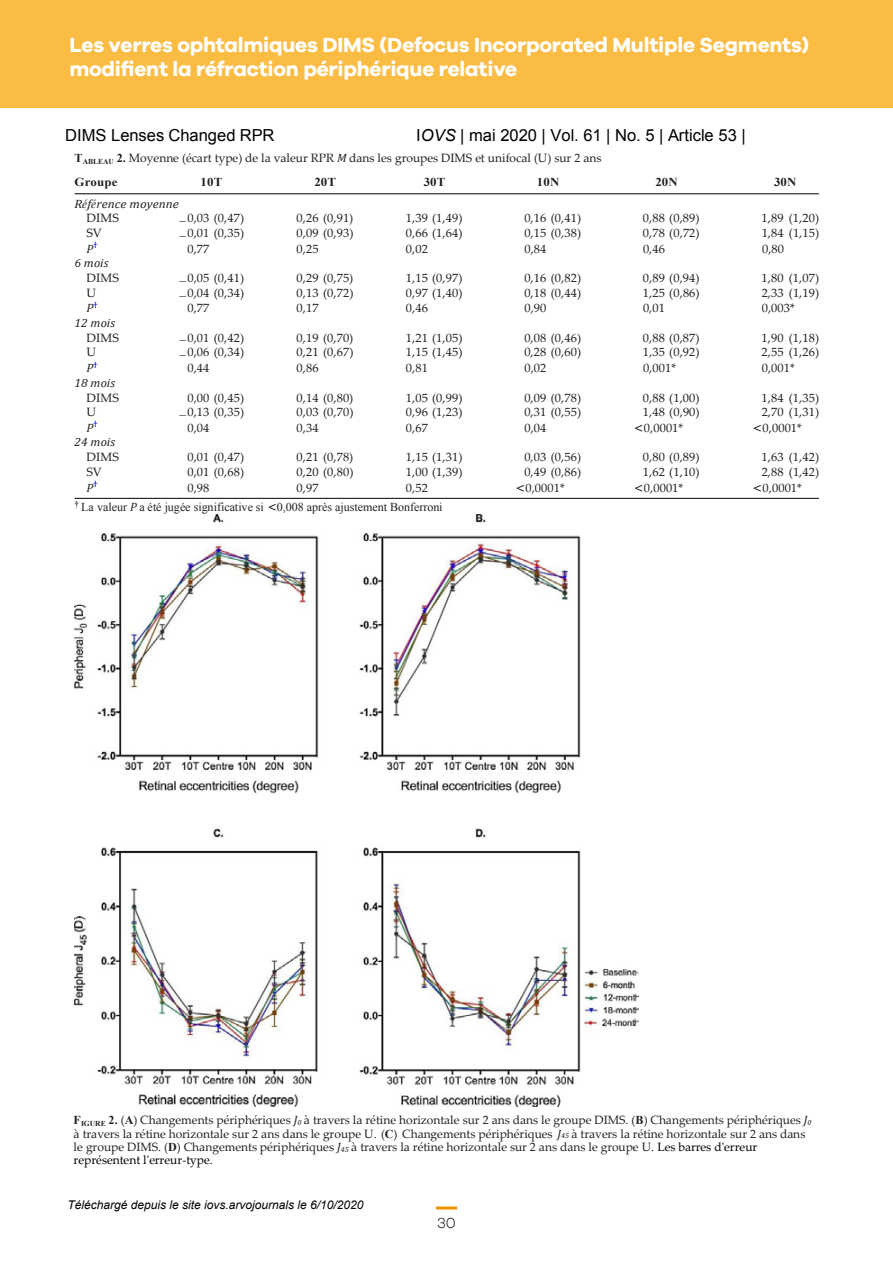
<style>
.page{position:relative;width:893px;height:1263px;background:#fff}
.page>*{position:absolute;margin:0;border:0;box-sizing:border-box;transform-origin:0 0}
.t1{font:700 21px/24px "Galano Grotesque";letter-spacing:-.01em;color:#fff}
.t2{font:16.5px "Arial";color:#000}
.t3{font:300 15px "Galano Grotesque";color:#000}
.t4{font:12px/13.5px "Palatino Linotype";letter-spacing:.005em;color:#231f20}
.t5{font:12px "Times New Roman";letter-spacing:-.005em;color:#231f20}
.t6{font:italic 12px "Arial";color:#000}
.t7{font:italic 12px "Cambria";letter-spacing:.005em;color:#231f20}
.t8{font:700 12px "Times New Roman";letter-spacing:.015em;color:#231f20;scale:1.07 1}
.t9{font:italic 12px "Cambria";letter-spacing:.005em;color:#231f20;scale:1.08 1}
.t10{font:12px "Lucida Sans Unicode";color:#231f20}
.s1{font-style:italic}
.s2{font-family:"Times New Roman";font-weight:700}
.s3{font-family:"Cambria";font-style:italic}
.s4{font-family:"Palatino Linotype"}
.s5{font-family:"Verdana";font-style:italic}
.s6{font-family:"Cambria";font-style:italic;font-size:7.5px}
.s7{color:#000}
</style>
<div class="page">
<div style="left:0;top:0;width:893px;height:107px;background:#fbbc43"></div>
<hr style="left:436px;top:1206px;width:21px;height:3px;background:#f39200">
<img style="left:75px;top:514px;width:563px;height:592px">
<hr style="left:75px;top:193px;width:744px;height:1px;background:#000">
<hr style="left:75px;top:498px;width:744px;height:1px;background:#000">
<h1 class="t1" style="left:69px;top:32px;width:741px">Les verres ophtalmiques DIMS (Defocus Incorporated Multiple Segments) modifient la réfraction périphérique relative</h1>
<h2 class="t2" style="left:65px;top:124px;width:211px">DIMS Lenses Changed RPR</h2>
<h2 class="t2" style="left:416px;top:124px;width:331px">I<span class="s1">OVS</span> | mai 2020 | Vol. 61 | No. 5 | Article 53 |</h2>
<p class="t4" style="left:75px;top:151px;width:529px"><span class="s2">T</span><sub>ABLEAU</sub> <span class="s2">2.</span> Moyenne (écart type) de la valeur RPR <span class="s3">M</span> dans les groupes DIMS et unifocal (U) sur 2 ans</p>
<p class="t8" style="left:75px;top:173px;width:42px">Groupe</p>
<p class="t8" style="left:201px;top:173px;width:22px">10T</p>
<p class="t8" style="left:314px;top:173px;width:22px">20T</p>
<p class="t8" style="left:424px;top:173px;width:22px">30T</p>
<p class="t8" style="left:537px;top:173px;width:22px">10N</p>
<p class="t8" style="left:655px;top:173px;width:22px">20N</p>
<p class="t8" style="left:774px;top:173px;width:22px">30N</p>
<p class="t9" style="left:75px;top:195px;width:98px">R<span class="s4">é</span>f<span class="s4">é</span>rence moyenne</p>
<p class="t4" style="left:86px;top:211px;width:34px">DIMS</p>
<p class="t4" style="left:187px;top:211px;width:58px">0,03 (0,47)</p>
<p class="t4" style="left:297px;top:211px;width:58px">0,26 (0,91)</p>
<p class="t4" style="left:406px;top:211px;width:58px">1,39 (1,49)</p>
<p class="t4" style="left:524px;top:211px;width:58px">0,16 (0,41)</p>
<p class="t4" style="left:643px;top:211px;width:58px">0,88 (0,89)</p>
<p class="t4" style="left:762px;top:211px;width:59px">1,89 (1,20)</p>
<p class="t4" style="left:86px;top:226px;width:17px">SV</p>
<p class="t4" style="left:187px;top:226px;width:58px">0,01 (0,35)</p>
<p class="t4" style="left:297px;top:226px;width:58px">0,09 (0,93)</p>
<p class="t4" style="left:406px;top:226px;width:58px">0,66 (1,64)</p>
<p class="t4" style="left:524px;top:226px;width:58px">0,15 (0,38)</p>
<p class="t4" style="left:643px;top:226px;width:58px">0,78 (0,72)</p>
<p class="t4" style="left:762px;top:226px;width:59px">1,84 (1,15)</p>
<p class="t7" style="left:86px;top:240px;width:13px">P<sup>†</sup></p>
<p class="t4" style="left:187px;top:241px;width:24px">0,77</p>
<p class="t4" style="left:297px;top:241px;width:24px">0,25</p>
<p class="t4" style="left:406px;top:241px;width:24px">0,02</p>
<p class="t4" style="left:524px;top:241px;width:24px">0,84</p>
<p class="t4" style="left:643px;top:241px;width:24px">0,46</p>
<p class="t4" style="left:762px;top:241px;width:24px">0,80</p>
<p class="t7" style="left:75px;top:255px;width:35px">6 mois</p>
<p class="t4" style="left:86px;top:271px;width:34px">DIMS</p>
<p class="t4" style="left:187px;top:271px;width:58px">0,05 (0,41)</p>
<p class="t4" style="left:297px;top:271px;width:58px">0,29 (0,75)</p>
<p class="t4" style="left:406px;top:271px;width:58px">1,15 (0,97)</p>
<p class="t4" style="left:524px;top:271px;width:58px">0,16 (0,82)</p>
<p class="t4" style="left:643px;top:271px;width:58px">0,89 (0,94)</p>
<p class="t4" style="left:762px;top:271px;width:59px">1,80 (1,07)</p>
<p class="t4" style="left:86px;top:285px;width:11px">U</p>
<p class="t4" style="left:187px;top:285px;width:58px">0,04 (0,34)</p>
<p class="t4" style="left:297px;top:285px;width:58px">0,13 (0,72)</p>
<p class="t4" style="left:406px;top:285px;width:58px">0,97 (1,40)</p>
<p class="t4" style="left:524px;top:285px;width:58px">0,18 (0,44)</p>
<p class="t4" style="left:643px;top:285px;width:58px">1,25 (0,86)</p>
<p class="t4" style="left:762px;top:285px;width:59px">2,33 (1,19)</p>
<p class="t7" style="left:86px;top:300px;width:13px">P<sup>†</sup></p>
<p class="t4" style="left:187px;top:301px;width:24px">0,77</p>
<p class="t4" style="left:297px;top:301px;width:24px">0,17</p>
<p class="t4" style="left:406px;top:301px;width:24px">0,46</p>
<p class="t4" style="left:524px;top:301px;width:24px">0,90</p>
<p class="t4" style="left:643px;top:301px;width:24px">0,01</p>
<p class="t4" style="left:762px;top:301px;width:35px">0,003*</p>
<p class="t7" style="left:75px;top:314px;width:42px">12 mois</p>
<p class="t4" style="left:86px;top:330px;width:34px">DIMS</p>
<p class="t4" style="left:187px;top:330px;width:58px">0,01 (0,42)</p>
<p class="t4" style="left:297px;top:330px;width:58px">0,19 (0,70)</p>
<p class="t4" style="left:406px;top:330px;width:58px">1,21 (1,05)</p>
<p class="t4" style="left:524px;top:330px;width:58px">0,08 (0,46)</p>
<p class="t4" style="left:643px;top:330px;width:58px">0,88 (0,87)</p>
<p class="t4" style="left:762px;top:330px;width:59px">1,90 (1,18)</p>
<p class="t4" style="left:86px;top:345px;width:11px">U</p>
<p class="t4" style="left:187px;top:345px;width:58px">0,06 (0,34)</p>
<p class="t4" style="left:297px;top:345px;width:58px">0,21 (0,67)</p>
<p class="t4" style="left:406px;top:345px;width:58px">1,15 (1,45)</p>
<p class="t4" style="left:524px;top:345px;width:58px">0,28 (0,60)</p>
<p class="t4" style="left:643px;top:345px;width:58px">1,35 (0,92)</p>
<p class="t4" style="left:762px;top:345px;width:59px">2,55 (1,26)</p>
<p class="t7" style="left:86px;top:360px;width:13px">P<sup>†</sup></p>
<p class="t4" style="left:187px;top:361px;width:24px">0,44</p>
<p class="t4" style="left:297px;top:361px;width:24px">0,86</p>
<p class="t4" style="left:406px;top:361px;width:24px">0,81</p>
<p class="t4" style="left:524px;top:361px;width:24px">0,02</p>
<p class="t4" style="left:643px;top:361px;width:35px">0,001*</p>
<p class="t4" style="left:762px;top:361px;width:35px">0,001*</p>
<p class="t7" style="left:75px;top:374px;width:42px">18 mois</p>
<p class="t4" style="left:86px;top:390px;width:34px">DIMS</p>
<p class="t4" style="left:187px;top:390px;width:58px">0,00 (0,45)</p>
<p class="t4" style="left:297px;top:390px;width:58px">0,14 (0,80)</p>
<p class="t4" style="left:406px;top:390px;width:58px">1,05 (0,99)</p>
<p class="t4" style="left:524px;top:390px;width:58px">0,09 (0,78)</p>
<p class="t4" style="left:643px;top:390px;width:58px">0,88 (1,00)</p>
<p class="t4" style="left:762px;top:390px;width:59px">1,84 (1,35)</p>
<p class="t4" style="left:86px;top:405px;width:11px">U</p>
<p class="t4" style="left:187px;top:405px;width:58px">0,13 (0,35)</p>
<p class="t4" style="left:297px;top:405px;width:58px">0,03 (0,70)</p>
<p class="t4" style="left:406px;top:405px;width:58px">0,96 (1,23)</p>
<p class="t4" style="left:524px;top:405px;width:58px">0,31 (0,55)</p>
<p class="t4" style="left:643px;top:405px;width:58px">1,48 (0,90)</p>
<p class="t4" style="left:762px;top:405px;width:59px">2,70 (1,31)</p>
<p class="t7" style="left:86px;top:419px;width:13px">P<sup>†</sup></p>
<p class="t4" style="left:187px;top:420px;width:24px">0,04</p>
<p class="t4" style="left:297px;top:420px;width:24px">0,34</p>
<p class="t4" style="left:406px;top:420px;width:24px">0,67</p>
<p class="t4" style="left:524px;top:420px;width:24px">0,04</p>
<p class="t4" style="left:634px;top:420px;width:51px"><span class="s5">&lt;</span>0,0001*</p>
<p class="t4" style="left:752px;top:420px;width:51px"><span class="s5">&lt;</span>0,0001*</p>
<p class="t7" style="left:75px;top:434px;width:42px">24 mois</p>
<p class="t4" style="left:86px;top:450px;width:34px">DIMS</p>
<p class="t4" style="left:187px;top:450px;width:58px">0,01 (0,47)</p>
<p class="t4" style="left:297px;top:450px;width:58px">0,21 (0,78)</p>
<p class="t4" style="left:406px;top:450px;width:58px">1,15 (1,31)</p>
<p class="t4" style="left:524px;top:450px;width:58px">0,03 (0,56)</p>
<p class="t4" style="left:643px;top:450px;width:58px">0,80 (0,89)</p>
<p class="t4" style="left:762px;top:450px;width:59px">1,63 (1,42)</p>
<p class="t4" style="left:86px;top:464px;width:17px">SV</p>
<p class="t4" style="left:187px;top:464px;width:58px">0,01 (0,68)</p>
<p class="t4" style="left:297px;top:464px;width:58px">0,20 (0,80)</p>
<p class="t4" style="left:406px;top:464px;width:58px">1,00 (1,39)</p>
<p class="t4" style="left:524px;top:464px;width:58px">0,49 (0,86)</p>
<p class="t4" style="left:643px;top:464px;width:58px">1,62 (1,10)</p>
<p class="t4" style="left:762px;top:464px;width:59px">2,88 (1,42)</p>
<p class="t7" style="left:86px;top:479px;width:13px">P<sup>†</sup></p>
<p class="t4" style="left:187px;top:480px;width:24px">0,98</p>
<p class="t4" style="left:297px;top:480px;width:24px">0,97</p>
<p class="t4" style="left:406px;top:480px;width:24px">0,52</p>
<p class="t4" style="left:515px;top:480px;width:51px"><span class="s5">&lt;</span>0,0001*</p>
<p class="t4" style="left:634px;top:480px;width:51px"><span class="s5">&lt;</span>0,0001*</p>
<p class="t4" style="left:752px;top:480px;width:51px"><span class="s5">&lt;</span>0,0001*</p>
<p class="t5" style="left:75px;top:499px;width:370px"><sup>†</sup> La valeur <span class="s3">P</span> a été jugée significative si <span class="s5">&lt;</span>0,008 après ajustement Bonferroni</p>
<p class="t10" style="left:178px;top:211px;width:11px">−</p>
<p class="t10" style="left:178px;top:226px;width:11px">−</p>
<p class="t10" style="left:178px;top:271px;width:11px">−</p>
<p class="t10" style="left:178px;top:286px;width:11px">−</p>
<p class="t10" style="left:178px;top:331px;width:11px">−</p>
<p class="t10" style="left:178px;top:346px;width:11px">−</p>
<p class="t10" style="left:178px;top:405px;width:11px">−</p>
<p class="t4" style="left:74px;top:1113px;width:739px"><span class="s2">F</span><sub>IGURE</sub> <span class="s2">2.</span> (<span class="s2">A</span>) Changements périphériques <span class="s3">J</span><span class="s6">0</span> à travers la rétine horizontale sur 2 ans dans le groupe DIMS. (<span class="s2">B</span>) Changements périphériques <span class="s3">J</span><span class="s6">0 </span>à travers la rétine horizontale sur 2 ans dans le groupe U. (<span class="s2">C</span>) Changements périphériques <span class="s3">J</span><span class="s6">45</span> à travers la rétine horizontale sur 2 ans dans le groupe DIMS. (<span class="s2">D</span>) Changements périphériques <span class="s3">J</span><span class="s6">45</span> à travers la rétine horizontale sur 2 ans dans le groupe U. <span class="s7">Les barres d'erreur représentent l'erreur-type.</span></p>
<p class="t6" style="left:68px;top:1197px;width:298px">Téléchargé depuis le site iovs.arvojournals le 6/10/2020</p>
<p class="t3" style="left:437px;top:1213px;width:20px">30</p>
</div>
